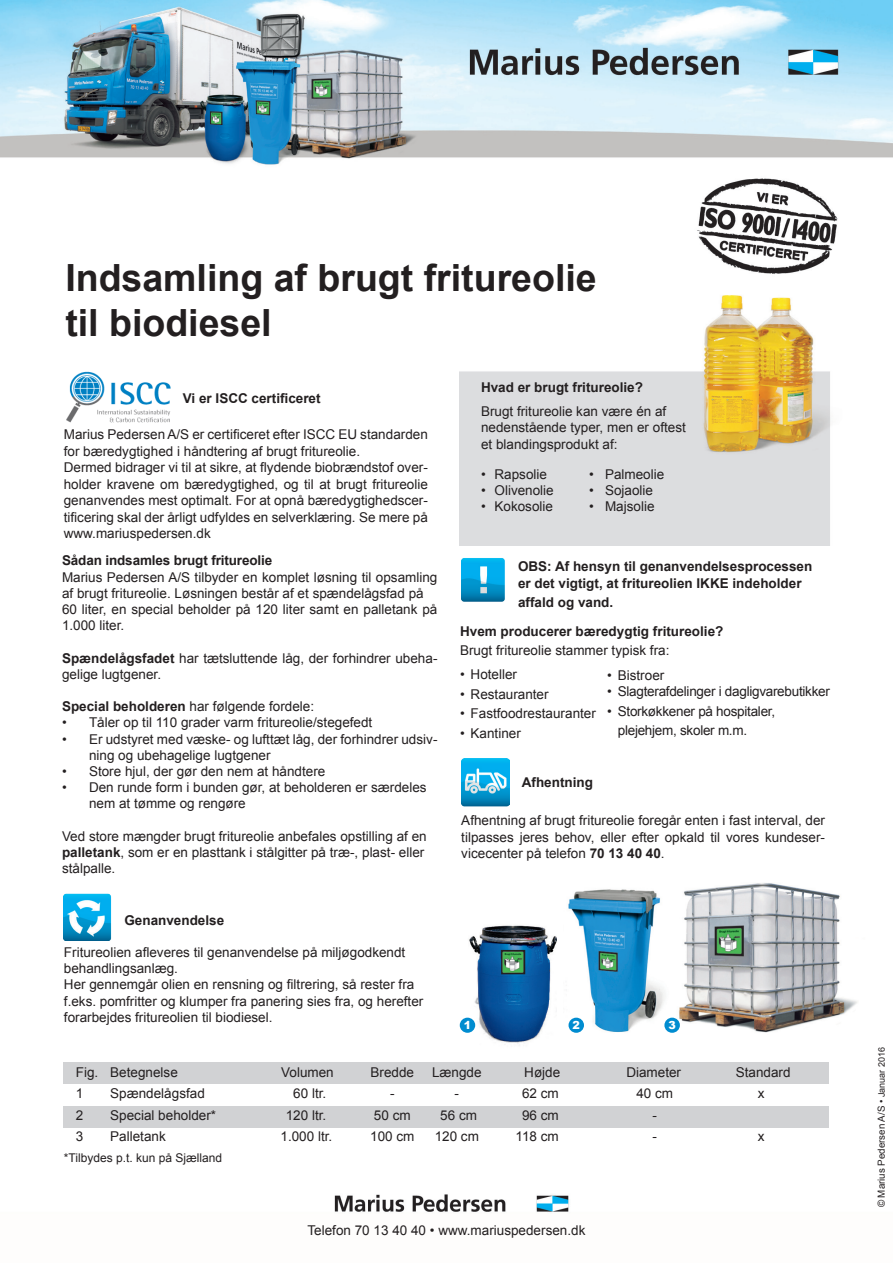
<style>
.page{position:relative;width:893px;height:1263px;background:#fff}
.page>*{position:absolute;margin:0;border:0;box-sizing:border-box;transform-origin:0 0}
.t1{font:700 37.5px "Arial";color:#231f20}
.t2{font:13.5px/16.2px "Arial";color:#231f20}
.t3{font:700 13.5px "Arial";color:#231f20}
.t4{font:13.5px "Arial";letter-spacing:-.02em;color:#231f20}
.t5{font:12px "Arial";color:#231f20}
.t6{font:900 11.1px "Arial";color:#fff}
.t7{font:9.75px "Arial";color:#231f20}
.s1{font-weight:700}
.s2{font-size:9px}
</style>
<div class="page">
<img style="left:0;top:0;width:893px;height:1212px">
<img style="left:460px;top:289px;width:388px;height:257px">
<div style="left:64px;top:1063px;width:765px;height:21px;background:#d1d2d4"></div>
<div style="left:64px;top:1106px;width:765px;height:21px;background:#d1d2d4"></div>
<img style="left:65px;top:371px;width:105px;height:51px">
<img style="left:64px;top:893px;width:48px;height:48px">
<img style="left:461px;top:759px;width:48px;height:51px">
<img style="left:462px;top:557px;width:44px;height:44px">
<img style="left:563px;top:861px;width:305px;height:184px">
<div style="left:568px;top:1018px;width:16px;height:15px;background:#008cd0;border-radius:50%"></div>
<div style="left:664px;top:1018px;width:16px;height:15px;background:#008cd0;border-radius:50%"></div>
<img style="left:446px;top:866px;width:110px;height:186px">
<div style="left:460px;top:1018px;width:15px;height:15px;background:#008cd0;border-radius:50%"></div>
<p class="t1" style="left:65px;top:253px;width:533px">Indsamling af brugt fritureolie</p>
<p class="t1" style="left:65px;top:298px;width:208px">til biodiesel</p>
<p class="t3" style="left:183px;top:389px;width:139px">Vi er ISCC certificeret</p>
<p class="t2" style="left:64px;top:426px;width:366px">Marius Pedersen A/S er certificeret efter ISCC EU standarden for bæredygtighed i håndtering af brugt fritureolie.</p>
<p class="t2" style="left:64px;top:459px;width:366px;text-align:justify">Dermed bidrager vi til at sikre, at flydende biobrændstof over&shy;holder kravene om bæredygtighed, og til at brugt fritureolie genanvendes mest optimalt. For at opnå bæredygtighedscer&shy;tificering skal der årligt udfyldes en selverklæring. Se mere på www.mariuspedersen.dk</p>
<p class="t3" style="left:62px;top:552px;width:212px">Sådan indsamles brugt fritureolie</p>
<p class="t2" style="left:62px;top:569px;width:377px">Marius Pedersen A/S tilbyder en komplet løsning til opsamling af brugt fritureolie. Løsningen består af et spændelågsfad på</p>
<p class="t2" style="left:62px;top:601px;width:377px">60 liter, en special beholder på 120 liter samt en palletank på<br>1.000 liter.</p>
<p class="t2" style="left:62px;top:650px;width:377px"><span class="s1">Spændelågsfadet</span> har tætsluttende låg, der forhindrer ubeha&shy;gelige lugtgener.</p>
<p class="t2" style="left:62px;top:698px;width:254px"><span class="s1">Special beholderen</span> har følgende fordele:</p>
<p class="t2" style="left:62px;top:715px;width:312px">• Tåler op til 110 grader varm fritureolie/stegefedt</p>
<p class="t2" style="left:89px;top:731px;width:350px;text-indent:-27px">• Er udstyret med væske- og lufttæt låg, der forhindrer udsiv&shy;ning og ubehagelige lugtgener</p>
<p class="t2" style="left:62px;top:763px;width:265px">• Store hjul, der gør den nem at håndtere</p>
<p class="t2" style="left:89px;top:779px;width:339px;text-indent:-27px">• Den runde form i bunden gør, at beholderen er særdeles nem at tømme og rengøre</p>
<p class="t2" style="left:62px;top:828px;width:366px">Ved store mængder brugt fritureolie anbefales opstilling af en <span class="s1">palletank</span>, som er en plasttank i stålgitter på træ-, plast- eller stålpalle.</p>
<p class="t3" style="left:124px;top:911px;width:101px">Genanvendelse</p>
<p class="t2" style="left:64px;top:944px;width:343px">Fritureolien afleveres til genanvendelse på miljøgodkendt</p>
<p class="t2" style="left:64px;top:960px;width:116px">behandlingsanlæg.</p>
<p class="t2" style="left:64px;top:977px;width:361px">Her gennemgår olien en rensning og filtrering, så rester fra f.eks. pomfritter og klumper fra panering sies fra, og herefter forarbejdes fritureolien til biodiesel.</p>
<p class="t3" style="left:481px;top:378px;width:164px">Hvad er brugt fritureolie?</p>
<p class="t2" style="left:481px;top:403px;width:187px">Brugt fritureolie kan være én af</p>
<p class="t2" style="left:481px;top:420px;width:206px">nedenstående typer, men er oftest</p>
<p class="t2" style="left:481px;top:436px;width:138px">et blandingsprodukt af:</p>
<p class="t2" style="left:481px;top:466px;width:68px">• Rapsolie</p>
<p class="t2" style="left:589px;top:466px;width:77px">• Palmeolie</p>
<p class="t2" style="left:481px;top:482px;width:74px">• Olivenolie</p>
<p class="t2" style="left:589px;top:482px;width:66px">• Sojaolie</p>
<p class="t2" style="left:481px;top:499px;width:74px">• Kokosolie</p>
<p class="t2" style="left:589px;top:499px;width:67px">• Majsolie</p>
<p class="t3" style="left:518px;top:557px;width:296px">OBS: Af hensyn til genanvendelsesprocessen</p>
<p class="t3" style="left:518px;top:574px;width:285px">er det vigtigt, at fritureolien IKKE indeholder</p>
<p class="t3" style="left:518px;top:593px;width:97px">affald og vand.</p>
<p class="t3" style="left:460px;top:622px;width:265px">Hvem producerer bæredygtig fritureolie?</p>
<p class="t2" style="left:460px;top:642px;width:211px">Brugt fritureolie stammer typisk fra:</p>
<p class="t2" style="left:460px;top:666px;width:59px">• Hoteller</p>
<p class="t2" style="left:460px;top:686px;width:90px">• Restauranter</p>
<p class="t2" style="left:460px;top:705px;width:137px">• Fastfoodrestauranter</p>
<p class="t2" style="left:460px;top:725px;width:62px">• Kantiner</p>
<p class="t2" style="left:607px;top:667px;width:59px">• Bistroer</p>
<p class="t4" style="left:607px;top:683px;width:224px">• Slagterafdelinger i dagligvarebutikker</p>
<p class="t4" style="left:607px;top:702px;width:169px">• Storkøkkener på hospitaler,</p>
<p class="t4" style="left:618px;top:722px;width:131px">plejehjem, skoler m.m.</p>
<p class="t3" style="left:522px;top:773px;width:73px">Afhentning</p>
<p class="t2" style="left:461px;top:812px;width:365px;text-align:justify">Afhentning af brugt fritureolie foregår enten i fast interval, der tilpasses jeres behov, eller efter opkald til vores kundeser&shy;vicecenter på telefon <span class="s1">70 13 40 40</span>.</p>
<p class="t6" style="left:464px;top:1017px;width:9px">1</p>
<p class="t6" style="left:573px;top:1017px;width:9px">2</p>
<p class="t6" style="left:668px;top:1017px;width:9px">3</p>
<p class="t2" style="left:76px;top:1064px;width:104px">Fig. Betegnelse</p>
<p class="t2" style="left:281px;top:1064px;width:54px">Volumen</p>
<p class="t2" style="left:371px;top:1064px;width:45px">Bredde</p>
<p class="t2" style="left:432px;top:1064px;width:51px">Længde</p>
<p class="t2" style="left:524px;top:1064px;width:38px">Højde</p>
<p class="t2" style="left:626px;top:1064px;width:56px">Diameter</p>
<p class="t2" style="left:736px;top:1064px;width:56px">Standard</p>
<p class="t2" style="left:76px;top:1086px;width:9px">1</p>
<p class="t2" style="left:110px;top:1086px;width:96px">Spændelågsfad</p>
<p class="t2" style="left:293px;top:1086px;width:35px">60 ltr.</p>
<p class="t2" style="left:390px;top:1086px;width:6px">-</p>
<p class="t2" style="left:455px;top:1086px;width:6px">-</p>
<p class="t2" style="left:522px;top:1086px;width:38px">62 cm</p>
<p class="t2" style="left:636px;top:1086px;width:38px">40 cm</p>
<p class="t2" style="left:758px;top:1086px;width:8px">x</p>
<p class="t2" style="left:76px;top:1107px;width:9px">2</p>
<p class="t2" style="left:110px;top:1107px;width:107px">Special beholder*</p>
<p class="t2" style="left:286px;top:1107px;width:42px">120 ltr.</p>
<p class="t2" style="left:374px;top:1107px;width:38px">50 cm</p>
<p class="t2" style="left:440px;top:1107px;width:38px">56 cm</p>
<p class="t2" style="left:522px;top:1107px;width:38px">96 cm</p>
<p class="t2" style="left:653px;top:1107px;width:6px">-</p>
<p class="t2" style="left:76px;top:1128px;width:9px">3</p>
<p class="t2" style="left:110px;top:1128px;width:57px">Palletank</p>
<p class="t2" style="left:281px;top:1128px;width:53px">1.000 ltr.</p>
<p class="t2" style="left:370px;top:1128px;width:46px">100 cm</p>
<p class="t2" style="left:435px;top:1128px;width:46px">120 cm</p>
<p class="t2" style="left:516px;top:1128px;width:45px">118 cm</p>
<p class="t2" style="left:653px;top:1128px;width:6px">-</p>
<p class="t2" style="left:758px;top:1128px;width:8px">x</p>
<p class="t5" style="left:64px;top:1150px;width:160px">*Tilbydes p.t. kun på Sjælland</p>
<p class="t2" style="left:308px;top:1222px;width:279px">Telefon 70 13 40 40 • www.mariuspedersen.dk</p>
<p class="t7" style="left:875px;top:1207px;width:162px;rotate:-90deg">© Marius Pedersen A/S • <span class="s2">Januar 2016</span></p>
</div>
